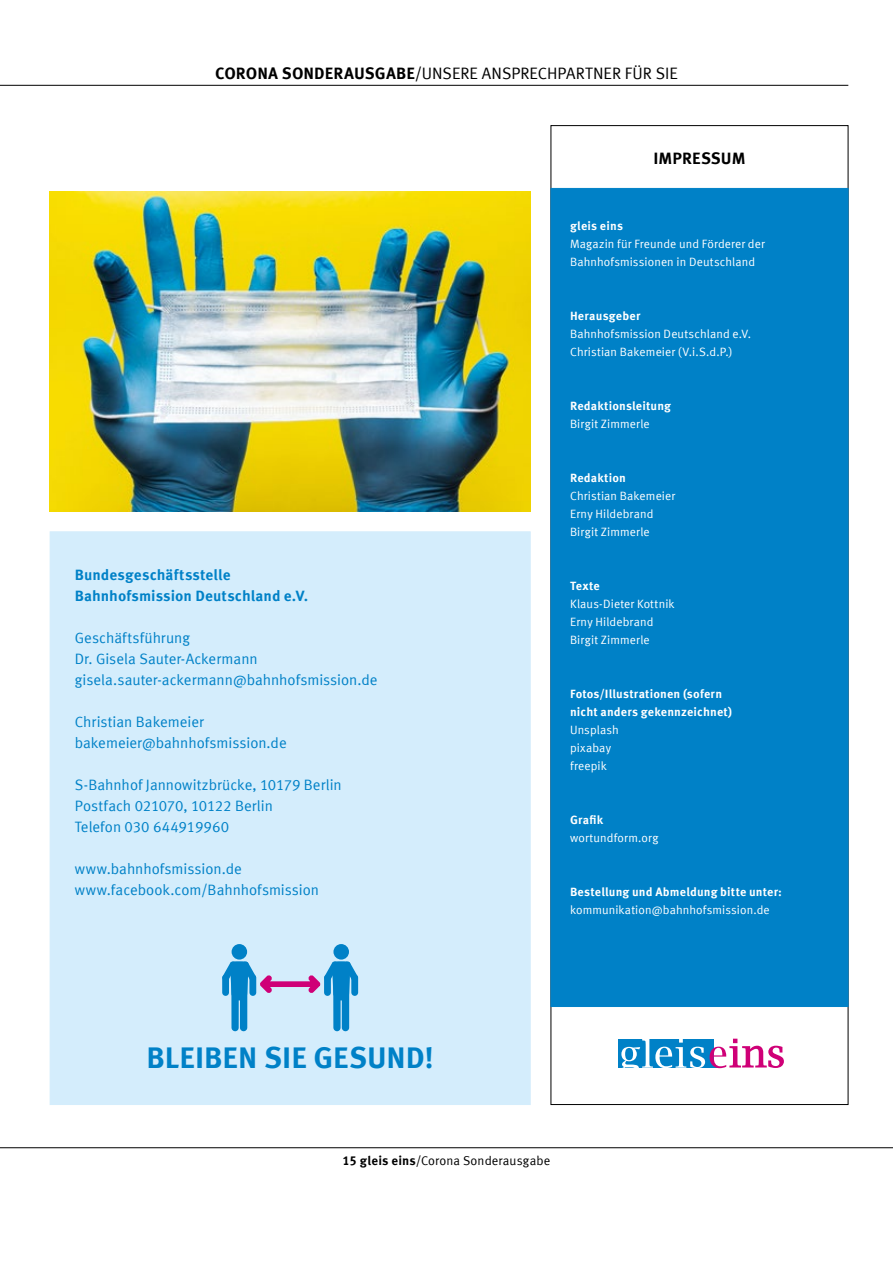
<style>
.page{position:relative;width:893px;height:1263px;background:#fff}
.page>*{position:absolute;margin:0;border:0;box-sizing:border-box;transform-origin:0 0}
.t1{font:700 30px "Meta Corr";color:#0081c7}
.t2{font:16.5px "Meta Corr";letter-spacing:.005em;color:#000}
.t3{font:700 16.5px "Meta Corr";letter-spacing:.005em;color:#000}
.t4{font:15px/21px "Meta Corr";color:#0081c7}
.t5{font:700 15px/21px "Meta Corr";letter-spacing:.005em;color:#0081c7}
.t6{font:12.75px "Meta Corr";letter-spacing:.01em;color:#000}
.t7{font:12px/18px "Meta Corr";letter-spacing:.01em;color:#fff}
.t8{font:700 12px/18px "Meta Corr";letter-spacing:.01em;color:#fff}
.s1{font-weight:700}
</style>
<div class="page">
<div style="left:50px;top:531px;width:480px;height:574px;background:#d4edfc;border:1px solid #d4edfc"></div>
<img style="left:50px;top:192px;width:480px;height:320px">
<hr style="left:0;top:85px;width:848px;height:1px;background:#000">
<div style="left:551px;top:188px;width:297px;height:819px;background:#0081c7"></div>
<div style="left:618px;top:1039px;width:24px;height:29px;background:#0081c7"></div>
<svg style="left:621px;top:1039px;width:163px;height:30px"></svg>
<div style="left:232px;top:944px;width:15px;height:15px;background:#0081c7;border-radius:50%"></div>
<div style="left:333px;top:944px;width:16px;height:15px;background:#0081c7;border-radius:50%"></div>
<svg style="left:222px;top:961px;width:136px;height:70px"></svg>
<hr style="left:0;top:1147px;width:893px;height:1px;background:#000">
<h2 class="t2" style="left:215px;top:64px;width:464px"><span class="s1">CORONA SONDERAUSGABE</span>/UNSERE ANSPRECHPARTNER FÜR SIE</h2>
<h2 class="t3" style="left:653px;top:148px;width:93px">IMPRESSUM</h2>
<p class="t8" style="left:570px;top:216px;width:55px">gleis eins</p>
<p class="t7" style="left:570px;top:234px;width:196px">Magazin für Freunde und Förderer der<br>Bahnhofsmissionen in Deutschland</p>
<p class="t8" style="left:570px;top:306px;width:72px">Herausgeber</p>
<p class="t7" style="left:570px;top:324px;width:183px">Bahnhofsmission Deutschland e.V.<br>Christian Bakemeier (V.i.S.d.P.)</p>
<p class="t8" style="left:570px;top:396px;width:103px">Redaktionsleitung</p>
<p class="t7" style="left:570px;top:414px;width:81px">Birgit Zimmerle</p>
<p class="t5" style="left:75px;top:564px;width:235px">Bundesgeschäftsstelle<br>Bahnhofsmission Deutschland e.V.</p>
<p class="t4" style="left:75px;top:627px;width:304px">Geschäftsführung<br>Dr. Gisela Sauter-Ackermann gisela.sauter-ackermann@bahnhofsmission.de</p>
<p class="t4" style="left:75px;top:711px;width:213px">Christian Bakemeier bakemeier@bahnhofsmission.de</p>
<p class="t4" style="left:75px;top:774px;width:269px">S-Bahnhof Jannowitzbrücke, 10179 Berlin<br>Postfach 021070, 10122 Berlin<br>Telefon 030 644919960</p>
<p class="t4" style="left:75px;top:858px;width:246px">www.bahnhofsmission.de www.facebook.com/Bahnhofsmission</p>
<p class="t8" style="left:570px;top:468px;width:57px">Redaktion</p>
<p class="t7" style="left:570px;top:486px;width:107px">Christian Bakemeier<br>Erny Hildebrand<br>Birgit Zimmerle</p>
<p class="t8" style="left:570px;top:576px;width:31px">Texte</p>
<p class="t7" style="left:570px;top:594px;width:106px">Klaus-Dieter Kottnik<br>Erny Hildebrand<br>Birgit Zimmerle</p>
<p class="t8" style="left:570px;top:684px;width:164px">Fotos/Illustrationen (sofern nicht anders gekennzeichnet)</p>
<p class="t7" style="left:570px;top:720px;width:50px">Unsplash pixabay freepik</p>
<p class="t8" style="left:570px;top:810px;width:35px">Grafik</p>
<p class="t7" style="left:570px;top:828px;width:90px">wortundform.org</p>
<p class="t8" style="left:570px;top:882px;width:214px">Bestellung und Abmeldung bitte unter:</p>
<p class="t7" style="left:570px;top:900px;width:201px">kommunikation@bahnhofsmission.de</p>
<h1 class="t1" style="left:146px;top:1040px;width:289px">BLEIBEN SIE GESUND!</h1>
<p class="t6" style="left:343px;top:1153px;width:209px"><span class="s1">15 gleis eins</span>/Corona Sonderausgabe</p>
</div>
